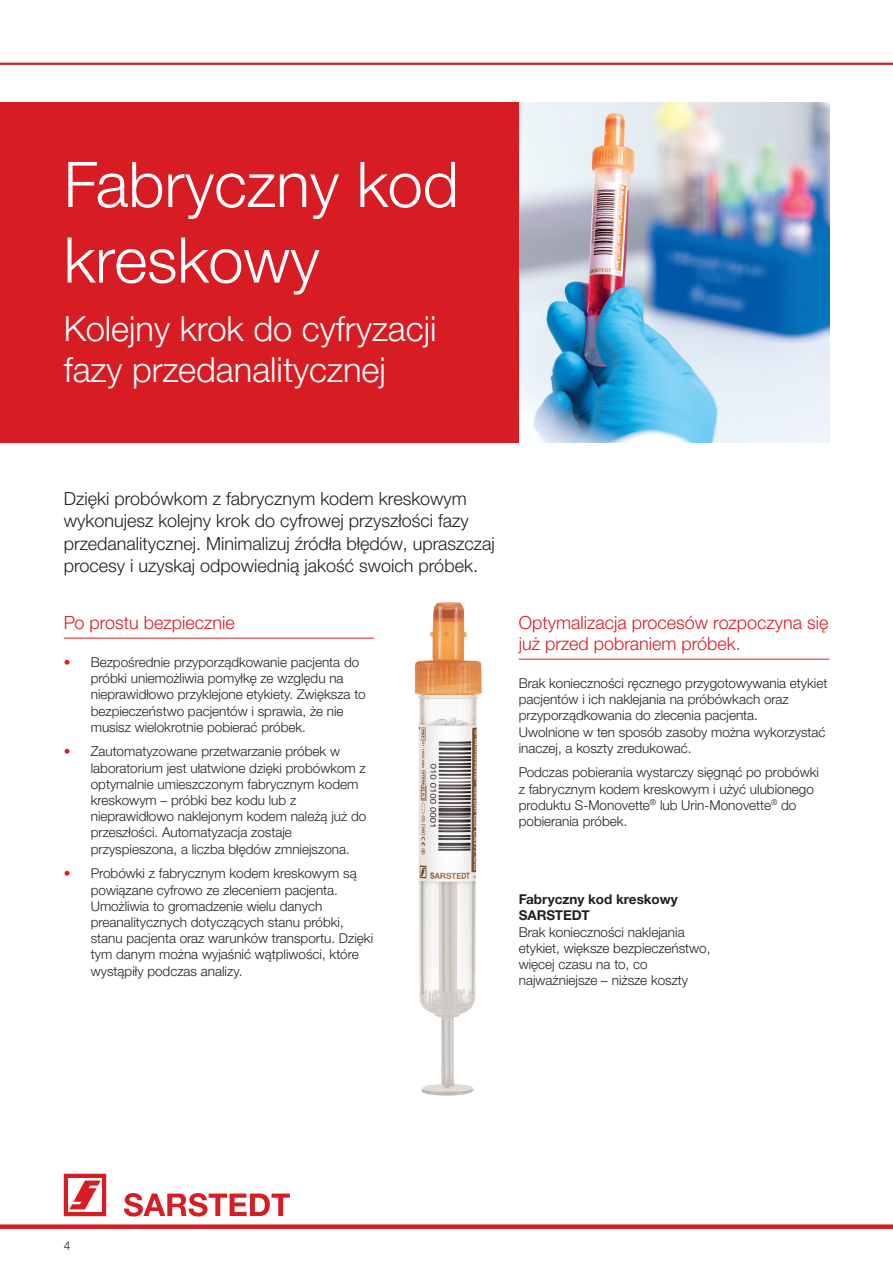
<style>
.page{position:relative;width:893px;height:1263px;background:#fff}
.page>*{position:absolute;margin:0;border:0;box-sizing:border-box;transform-origin:0 0}
.t1{font:300 63px/75.6px "Helvetica Neue LTW1 G";color:#fff}
.t2{font:300 34.5px/41.4px "Helvetica Neue LTW1 G";color:#fff}
.t3{font:300 18px/22.5px "Helvetica Neue LTW1 G";color:#231f20}
.t4{font:300 18px/21px "Helvetica Neue LTW1 G";color:#d81c23}
.t5{font:300 13.5px/16.2px "Helvetica Neue LTW1 G";color:#231f20}
.t6{font:700 13.5px/16.2px "Helvetica Neue LTW1 G";color:#231f20}
.t7{font:300 12px "Helvetica Neue LTW1 G";color:#231f20}
.s1{color:#d81c23}
</style>
<div class="page">
<img style="left:519px;top:102px;width:310px;height:340px">
<hr style="left:0;top:63px;width:893px;height:2px;background:#d81c23">
<div style="left:0;top:1224px;width:893px;height:5px;background:#d81c23"></div>
<svg style="left:64px;top:1174px;width:42px;height:42px"></svg>
<svg style="left:124px;top:1193px;width:166px;height:23px"></svg>
<hr style="left:519px;top:659px;width:310px;height:1px;background:#d81c23">
<hr style="left:64px;top:638px;width:310px;height:1px;background:#d81c23">
<img style="left:414px;top:602px;width:68px;height:494px">
<div style="left:0;top:102px;width:519px;height:340px;background:#d81c23"></div>
<h1 class="t1" style="left:64px;top:146px;width:397px">Fabryczny kod kreskowy</h1>
<h2 class="t2" style="left:64px;top:308px;width:374px">Kolejny krok do cyfryzacji fazy przedanalitycznej</h2>
<h3 class="t3" style="left:64px;top:487px;width:433px">Dzięki probówkom z fabrycznym kodem kreskowym wykonujesz kolejny krok do cyfrowej przyszłości fazy przedanalitycznej. Minimalizuj źródła błędów, upraszczaj procesy i uzyskaj odpowiednią jakość swoich próbek.</h3>
<h3 class="t4" style="left:64px;top:612px;width:172px">Po prostu bezpiecznie</h3>
<p class="t5" style="left:91px;top:654px;width:276px;text-indent:-27px"><span class="s1">•</span> Bezpośrednie przyporządkowanie pacjenta do próbki uniemożliwia pomyłkę ze względu na nieprawidłowo przyklejone etykiety. Zwiększa to bezpieczeństwo pacjentów i sprawia, że nie musisz wielokrotnie pobierać próbek.</p>
<p class="t5" style="left:91px;top:743px;width:277px;text-indent:-27px"><span class="s1">•</span> Zautomatyzowane przetwarzanie próbek w laboratorium jest ułatwione dzięki probówkom z optymalnie umieszczonym fabrycznym kodem kreskowym – próbki bez kodu lub z nieprawidłowo naklejonym kodem należą już do przeszłości. Automatyzacja zostaje przyspieszona, a liczba błędów zmniejszona.</p>
<p class="t5" style="left:91px;top:865px;width:284px;text-indent:-27px"><span class="s1">•</span> Probówki z fabrycznym kodem kreskowym są powiązane cyfrowo ze zleceniem pacjenta.<br>Umożliwia to gromadzenie wielu danych preanalitycznych dotyczących stanu próbki, stanu pacjenta oraz warunków transportu. Dzięki tym danym można wyjaśnić wątpliwości, które wystąpiły podczas analizy.</p>
<h3 class="t4" style="left:519px;top:612px;width:311px">Optymalizacja procesów rozpoczyna się już przed pobraniem próbek.</h3>
<p class="t5" style="left:519px;top:675px;width:310px">Brak konieczności ręcznego przygotowywania etykiet pacjentów i ich naklejania na próbówkach oraz przyporządkowania do zlecenia pacjenta.<br>Uwolnione w ten sposób zasoby można wykorzystać inaczej, a koszty zredukować.</p>
<p class="t5" style="left:519px;top:764px;width:302px">Podczas pobierania wystarczy sięgnąć po probówki z fabrycznym kodem kreskowym i użyć ulubionego produktu S-Monovette<sup>®</sup> lub Urin-Monovette<sup>®</sup> do pobierania próbek.</p>
<p class="t6" style="left:519px;top:891px;width:160px">Fabryczny kod kreskowy<br>SARSTEDT</p>
<p class="t5" style="left:519px;top:924px;width:193px">Brak konieczności naklejania etykiet, większe bezpieczeństwo, więcej czasu na to, co najważniejsze – niższe koszty</p>
<p class="t7" style="left:64px;top:1238px;width:8px">4</p>
</div>
